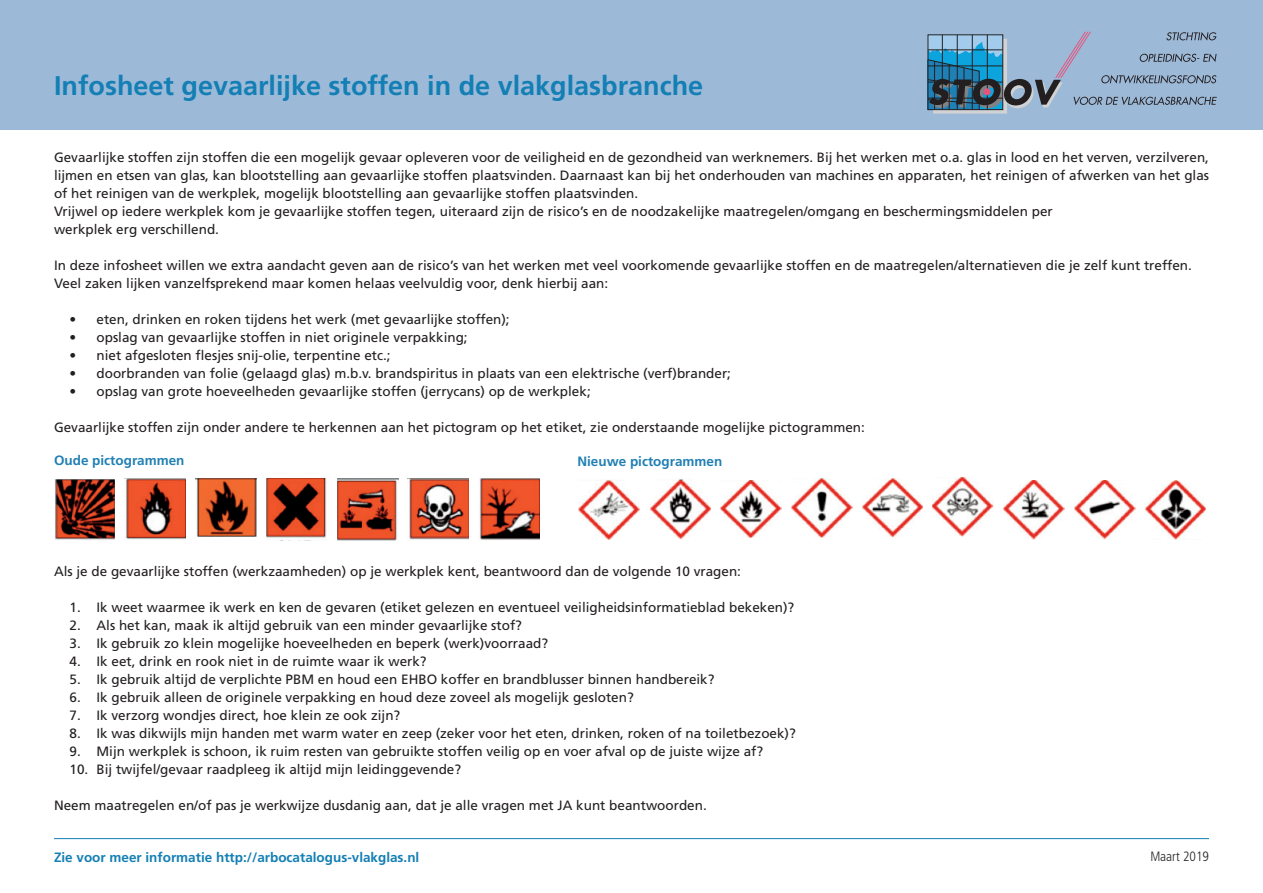
<style>
.page{position:relative;width:1263px;height:893px;background:#fff}
.page>*{position:absolute;margin:0;border:0;box-sizing:border-box;transform-origin:0 0}
.t1{font:700 27px "Frutiger";color:#137fb4}
.t2{font:13.5px/18px "Frutiger";color:#231f20}
.t3{font:700 13.5px "Frutiger";color:#137fb4}
.t4{font:700 13.5px "Frutiger";color:#2180b4}
.t5{font:300 condensed 13.5px "Frutiger";color:#231f20}
</style>
<div class="page">
<div style="left:0;top:0;width:1263px;height:130px;background:#9db9d8"></div>
<hr style="left:54px;top:838px;width:1155px;height:1px;background:#137fb4">
<svg style="left:927px;top:32px;width:290px;height:82px"></svg>
<div style="left:983px;top:88px;width:8px;height:7px;background:#e4557b;border-radius:50%"></div>
<img style="left:54px;top:479px;width:61px;height:61px">
<img style="left:125px;top:479px;width:61px;height:61px">
<img style="left:196px;top:479px;width:60px;height:58px">
<img style="left:266px;top:479px;width:61px;height:60px">
<img style="left:337px;top:479px;width:61px;height:61px">
<img style="left:409px;top:479px;width:60px;height:61px">
<img style="left:479px;top:479px;width:60px;height:61px">
<img style="left:579px;top:480px;width:61px;height:59px">
<img style="left:650px;top:479px;width:60px;height:60px">
<img style="left:720px;top:480px;width:61px;height:58px">
<img style="left:791px;top:479px;width:61px;height:59px">
<img style="left:862px;top:479px;width:61px;height:59px">
<img style="left:932px;top:478px;width:61px;height:59px">
<img style="left:1074px;top:481px;width:61px;height:58px">
<img style="left:1003px;top:481px;width:61px;height:58px">
<img style="left:1145px;top:481px;width:61px;height:58px">
<h1 class="t1" style="left:54px;top:69px;width:651px">Infosheet gevaarlijke stoffen in de vlakglasbranche</h1>
<p class="t2" style="left:54px;top:149px;width:1156px">Gevaarlijke stoffen zijn stoffen die een mogelijk gevaar opleveren voor de veiligheid en de gezondheid van werknemers. Bij het werken met o.a. glas in lood en het verven, verzilveren, lijmen en etsen van glas, kan blootstelling aan gevaarlijke stoffen plaatsvinden. Daarnaast kan bij het onderhouden van machines en apparaten, het reinigen of afwerken van het glas of het reinigen van de werkplek, mogelijk blootstelling aan gevaarlijke stoffen plaatsvinden.<br>Vrijwel op iedere werkplek kom je gevaarlijke stoffen tegen, uiteraard zijn de risico’s en de noodzakelijke maatregelen/omgang en beschermingsmiddelen per<br>werkplek erg verschillend.</p>
<p class="t2" style="left:54px;top:257px;width:1139px">In deze infosheet willen we extra aandacht geven aan de risico’s van het werken met veel voorkomende gevaarlijke stoffen en de maatregelen/alternatieven die je zelf kunt treffen.<br>Veel zaken lijken vanzelfsprekend maar komen helaas veelvuldig voor, denk hierbij aan:</p>
<p class="t2" style="left:70px;top:311px;width:442px">• eten, drinken en roken tijdens het werk (met gevaarlijke stoffen);</p>
<p class="t2" style="left:70px;top:329px;width:400px">• opslag van gevaarlijke stoffen in niet originele verpakking;</p>
<p class="t2" style="left:70px;top:347px;width:323px">• niet afgesloten flesjes snij-olie, terpentine etc.;</p>
<p class="t2" style="left:70px;top:365px;width:663px">• doorbranden van folie (gelaagd glas) m.b.v. brandspiritus in plaats van een elektrische (verf)brander;</p>
<p class="t2" style="left:70px;top:383px;width:523px">• opslag van grote hoeveelheden gevaarlijke stoffen (jerrycans) op de werkplek;</p>
<p class="t2" style="left:54px;top:419px;width:812px">Gevaarlijke stoffen zijn onder andere te herkennen aan het pictogram op het etiket, zie onderstaande mogelijke pictogrammen:</p>
<p class="t4" style="left:54px;top:452px;width:132px">Oude pictogrammen</p>
<p class="t4" style="left:577px;top:453px;width:146px">Nieuwe pictogrammen</p>
<p class="t2" style="left:54px;top:563px;width:688px">Als je de gevaarlijke stoffen (werkzaamheden) op je werkplek kent, beantwoord dan de volgende 10 vragen:</p>
<p class="t2" style="left:70px;top:599px;width:726px">1. Ik weet waarmee ik werk en ken de gevaren (etiket gelezen en eventueel veiligheidsinformatieblad bekeken)?</p>
<p class="t2" style="left:70px;top:617px;width:454px">2. Als het kan, maak ik altijd gebruik van een minder gevaarlijke stof?</p>
<p class="t2" style="left:70px;top:635px;width:480px">3. Ik gebruik zo klein mogelijke hoeveelheden en beperk (werk)voorraad?</p>
<p class="t2" style="left:70px;top:653px;width:359px">4. Ik eet, drink en rook niet in de ruimte waar ik werk?</p>
<p class="t2" style="left:70px;top:671px;width:646px">5. Ik gebruik altijd de verplichte PBM en houd een EHBO koffer en brandblusser binnen handbereik?</p>
<p class="t2" style="left:70px;top:688px;width:566px">6. Ik gebruik alleen de originele verpakking en houd deze zoveel als mogelijk gesloten?</p>
<p class="t2" style="left:70px;top:706px;width:332px">7. Ik verzorg wondjes direct, hoe klein ze ook zijn?</p>
<p class="t2" style="left:70px;top:724px;width:728px">8. Ik was dikwijls mijn handen met warm water en zeep (zeker voor het eten, drinken, roken of na toiletbezoek)?</p>
<p class="t2" style="left:70px;top:742px;width:695px">9. Mijn werkplek is schoon, ik ruim resten van gebruikte stoffen veilig op en voer afval op de juiste wijze af?</p>
<p class="t2" style="left:70px;top:760px;width:393px">10. Bij twijfel/gevaar raadpleeg ik altijd mijn leidinggevende?</p>
<p class="t2" style="left:54px;top:796px;width:654px">Neem maatregelen en/of pas je werkwijze dusdanig aan, dat je alle vragen met JA kunt beantwoorden.</p>
<p class="t3" style="left:54px;top:849px;width:367px">Zie voor meer informatie http://arbocatalogus-vlakglas.nl</p>
<p class="t5" style="left:1150px;top:849px;width:60px">Maart 2019</p>
</div>
